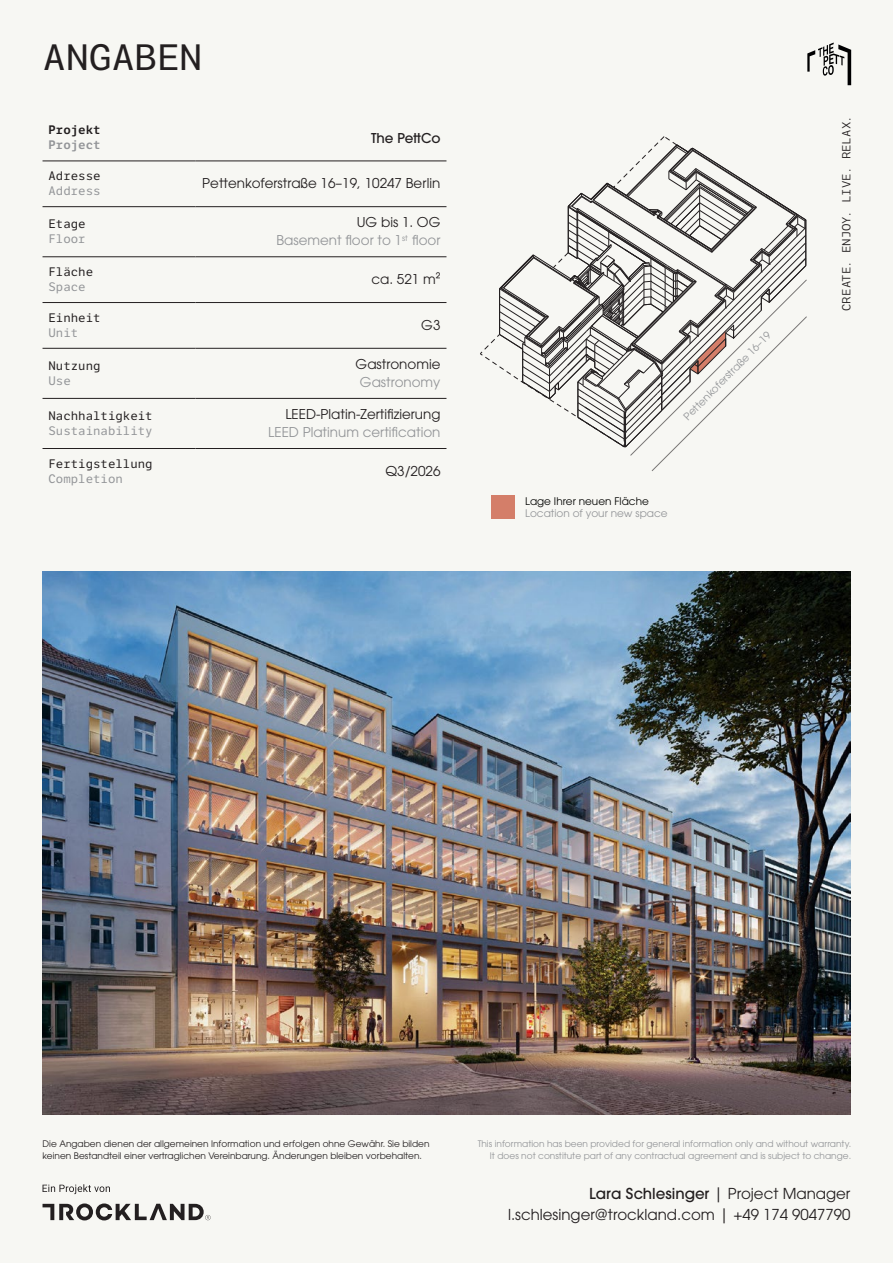
<style>
.page{position:relative;width:893px;height:1263px;background:#f7f7f3}
.page>*{position:absolute;margin:0;border:0;box-sizing:border-box;transform-origin:0 0}
.t1{font:35.7px "LFT Etica Mono";letter-spacing:-.015em;color:#231f20;scale:1.05 1}
.t2{font:15px/21px "ITC Avant Garde Pro";color:#231f20;text-align:right}
.t3{font:13.5px "ITC Avant Garde Pro";color:#231f20}
.t4{font:13.5px/18px "ITC Avant Garde Pro";color:#939598;text-align:right}
.t5{font:500 13.5px "ITC Avant Garde Pro";color:#231f20}
.t6{font:12px "LFT Etica Mono";color:#231f20}
.t7{font:12px "LFT Etica Mono";color:#939598}
.t8{font:600 12px "LFT Etica Mono";color:#231f20}
.t9{font:600 12px "LFT Etica Mono";color:#939598}
.t10{font:11.4px "LFT Etica Mono";color:#231f20;scale:1.05 1}
.t11{font:10.5px "ITC Avant Garde Pro";color:#939598}
.t12{font:10.5px "ITC Avant Garde Pro";color:#040503}
.t13{font:10.35px "ITC Avant Garde Pro";color:#939598}
.t14{font:9px/12px "ITC Avant Garde Pro";color:#231f20}
.t15{font:9px/12px "ITC Avant Garde Pro";color:#939598;text-align:right}
.s1{color:#231f20}
.s2{font-weight:500}
</style>
<div class="page">
<svg style="left:43px;top:1184px;width:67px;height:10px"></svg>
<svg style="left:43px;top:1203px;width:168px;height:17px"></svg>
<hr style="left:196px;top:206px;width:250px;height:1px;background:#231f20">
<hr style="left:196px;top:256px;width:250px;height:1px;background:#231f20">
<hr style="left:196px;top:302px;width:250px;height:1px;background:#231f20">
<hr style="left:196px;top:348px;width:250px;height:1px;background:#231f20">
<hr style="left:196px;top:398px;width:250px;height:1px;background:#231f20">
<hr style="left:196px;top:448px;width:250px;height:1px;background:#231f20">
<hr style="left:43px;top:206px;width:153px;height:1px;background:#231f20">
<hr style="left:43px;top:256px;width:153px;height:1px;background:#231f20">
<hr style="left:43px;top:302px;width:153px;height:1px;background:#231f20">
<hr style="left:43px;top:348px;width:153px;height:1px;background:#231f20">
<hr style="left:43px;top:398px;width:153px;height:1px;background:#231f20">
<hr style="left:43px;top:448px;width:153px;height:1px;background:#231f20">
<hr style="left:43px;top:161px;width:153px;height:1px;background:#231f20">
<hr style="left:196px;top:161px;width:250px;height:1px;background:#231f20">
<svg style="left:807px;top:43px;width:44px;height:42px"></svg>
<div style="left:491px;top:495px;width:24px;height:24px;background:#d47e69"></div>
<svg style="left:480px;top:136px;width:327px;height:335px"></svg>
<img style="left:43px;top:571px;width:807px;height:543px">
<h1 class="t1" style="left:43px;top:36px;width:154px">ANGABEN</h1>
<h3 class="t8" style="left:49px;top:123px;width:54px">Projekt</h3>
<h3 class="t9" style="left:49px;top:138px;width:54px">Project</h3>
<h3 class="t5" style="left:371px;top:129px;width:71px">The PettCo</h3>
<h3 class="t6" style="left:49px;top:169px;width:54px">Adresse</h3>
<h3 class="t7" style="left:49px;top:184px;width:54px">Address</h3>
<h3 class="t6" style="left:49px;top:217px;width:39px">Etage</h3>
<h3 class="t7" style="left:49px;top:232px;width:39px">Floor</h3>
<h3 class="t6" style="left:49px;top:265px;width:46px">Fläche</h3>
<h3 class="t7" style="left:49px;top:280px;width:39px">Space</h3>
<h3 class="t6" style="left:49px;top:310px;width:54px">Einheit</h3>
<h3 class="t7" style="left:49px;top:325px;width:31px">Unit</h3>
<h3 class="t6" style="left:49px;top:358px;width:54px">Nutzung</h3>
<h3 class="t7" style="left:49px;top:373px;width:24px">Use</h3>
<h3 class="t6" style="left:49px;top:408px;width:106px">Nachhaltigkeit</h3>
<h3 class="t7" style="left:49px;top:423px;width:106px">Sustainability</h3>
<h3 class="t6" style="left:49px;top:456px;width:106px">Fertigstellung</h3>
<h3 class="t7" style="left:49px;top:471px;width:76px">Completion</h3>
<h3 class="t3" style="left:202px;top:175px;width:240px">Pettenkoferstraße 16–19, 10247 Berlin</h3>
<h3 class="t4" style="left:276px;top:213px;width:166px"><span class="s1">UG bis 1. OG<br></span>Basement floor to 1<sup>st</sup> floor</h3>
<h3 class="t3" style="left:371px;top:271px;width:71px">ca. 521 m²</h3>
<h3 class="t3" style="left:421px;top:317px;width:21px">G3</h3>
<h3 class="t3" style="left:356px;top:356px;width:86px">Gastronomie</h3>
<h3 class="t4" style="left:360px;top:373px;width:82px">Gastronomy</h3>
<h3 class="t3" style="left:285px;top:406px;width:157px">LEED-Platin-Zertifizierung</h3>
<h3 class="t4" style="left:268px;top:423px;width:174px">LEED Platinum certification</h3>
<h3 class="t3" style="left:385px;top:463px;width:57px">Q3/2026</h3>
<p class="t13" style="left:681px;top:414px;width:121px;rotate:-46deg">Pettenkoferstraße 16–19</p>
<p class="t12" style="left:525px;top:494px;width:125px">Lage Ihrer neuen Fläche</p>
<p class="t11" style="left:525px;top:507px;width:144px">Location of your new space</p>
<p class="t10" style="left:840px;top:311px;width:188px;rotate:-90deg">CREATE. ENJOY. LIVE. RELAX.</p>
<p class="t14" style="left:43px;top:1137px;width:389px">Die Angaben dienen der allgemeinen Information und erfolgen ohne Gewähr. Sie bilden keinen Bestandteil einer vertraglichen Vereinbarung. Änderungen bleiben vorbehalten.</p>
<p class="t15" style="left:478px;top:1137px;width:375px">This information has been provided for general information only and without warranty.<br>It does not constitute part of any contractual agreement and is subject to change.</p>
<h2 class="t2" style="left:508px;top:1183px;width:344px"><span class="s2">Lara Schlesinger</span> | Project Manager l.schlesinger@trockland.com | +49 174 9047790</h2>
</div>
